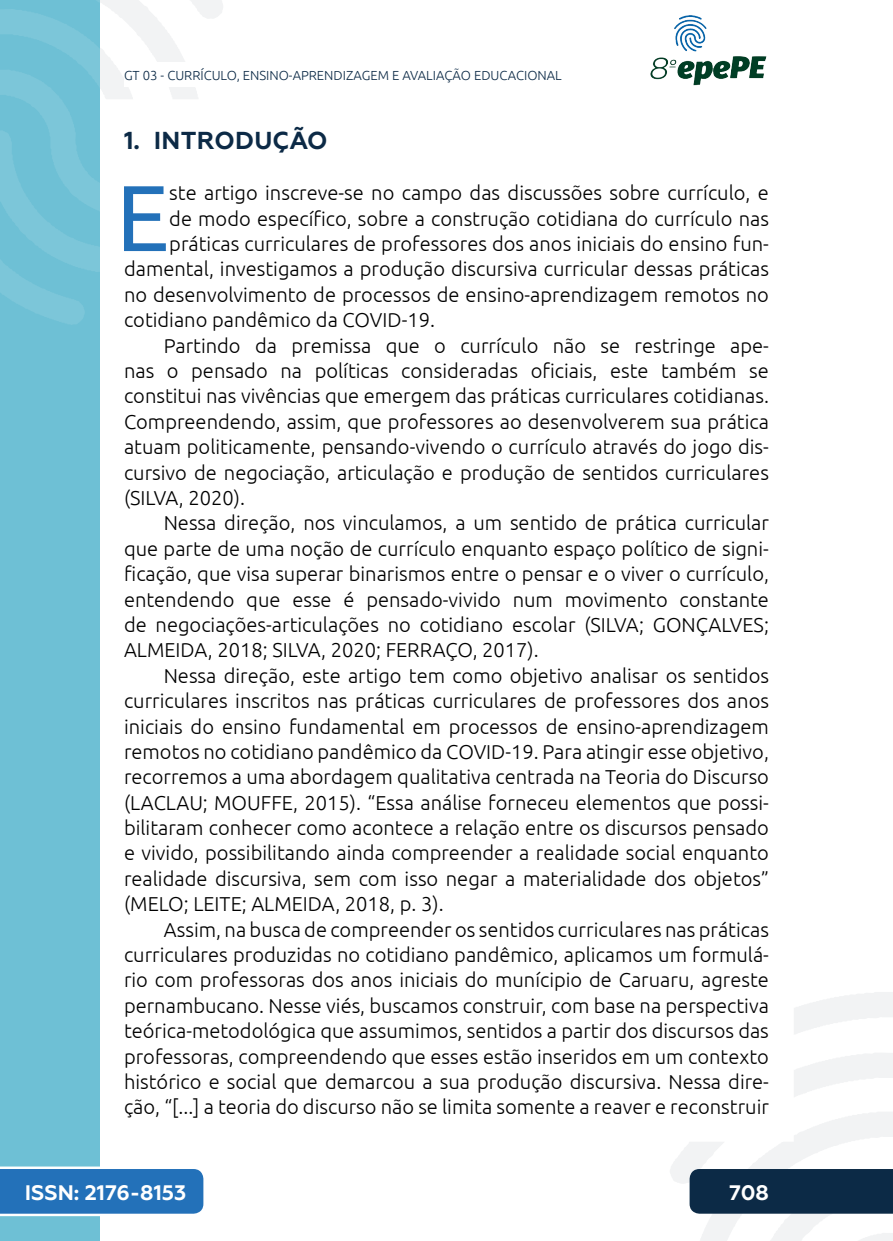
<style>
.page{position:relative;width:893px;height:1241px;background:#fff}
.page>*{position:absolute;margin:0;border:0;box-sizing:border-box;transform-origin:0 0}
._7_CAPITULAR{font:93.27px "Ubuntu";color:#2371b9}
._6_SUBTÍTULO_ABERTUR{font:700 24.5px "Geometria";letter-spacing:.01em;color:#0c2a46}
.t1{font:700 21px "Geometria";color:#fff}
._5_CORPO{font:300 20.12px/25.4px "Ubuntu";color:#000;text-align:justify}
._7_CAPITULAR-2{font:300 20.12px "Ubuntu";color:#000}
.t2{font:300 13.12px "Ubuntu";color:#0c2a46}
</style>
<div class="page">
<svg style="left:670px;top:992px;width:223px;height:248px"></svg>
<svg style="left:99px;top:0;width:124px;height:324px"></svg>
<img style="left:650px;top:15px;width:117px;height:71px">
<div style="left:0;top:0;width:99px;height:1240px;background:#6ec0d5"></div>
<svg style="left:0;top:0;width:99px;height:325px"></svg>
<svg style="left:0;top:1166px;width:203px;height:49px;background:#367dbf"></svg>
<div style="left:690px;top:1168px;width:203px;height:45px;background:#0c2a46"></div>
<div style="left:124px;top:62px;width:516px;height:25px;background:#fff"></div>
<p class="t2" style="left:124px;top:67px;width:439px">GT 03 - CURRÍCULO, ENSINO-APRENDIZAGEM E AVALIAÇÃO EDUCACIONAL</p>
<p class="_6_SUBTÍTULO_ABERTUR" style="left:124px;top:126px;width:205px">1. INTRODUÇÃO</p>
<p class="_7_CAPITULAR" style="left:116px;top:161px;width:55px">E</p>
<p class="_7_CAPITULAR-2" style="left:169px;top:181px;width:601px">ste artigo inscreve-se no campo das discussões sobre currículo, e</p>
<p class="_7_CAPITULAR-2" style="left:169px;top:206px;width:601px">de modo específico, sobre a construção cotidiana do currículo nas</p>
<p class="_7_CAPITULAR-2" style="left:169px;top:232px;width:601px">práticas curriculares de professores dos anos iniciais do ensino fun-</p>
<p class="_7_CAPITULAR-2" style="left:124px;top:257px;width:646px">damental, investigamos a produção discursiva curricular dessas práticas</p>
<p class="_7_CAPITULAR-2" style="left:124px;top:282px;width:646px">no desenvolvimento de processos de ensino-aprendizagem remotos no</p>
<p class="_7_CAPITULAR-2" style="left:124px;top:308px;width:312px">cotidiano pandêmico da COVID-19.</p>
<p class="_5_CORPO" style="left:124px;top:332px;width:646px;text-indent:40px">Partindo da premissa que o currículo não se restringe ape&shy;nas o pensado na políticas consideradas oficiais, este também se constitui nas vivências que emergem das práticas curriculares cotidianas.<br>Compreendendo, assim, que professores ao desenvolverem sua prática atuam politicamente, pensando-vivendo o currículo através do jogo dis&shy;cursivo de negociação, articulação e produção de sentidos curriculares (SILVA, 2020).</p>
<p class="_5_CORPO" style="left:124px;top:510px;width:646px;text-indent:40px">Nessa direção, nos vinculamos, a um sentido de prática curricular que parte de uma noção de currículo enquanto espaço político de signi&shy;ficação, que visa superar binarismos entre o pensar e o viver o currículo, entendendo que esse é pensado-vivido num movimento constante de negociações-articulações no cotidiano escolar (SILVA; GONÇALVES; ALMEIDA, 2018; SILVA, 2020; FERRAÇO, 2017).</p>
<p class="_5_CORPO" style="left:124px;top:662px;width:646px;text-indent:40px">Nessa direção, este artigo tem como objetivo analisar os sentidos curriculares inscritos nas práticas curriculares de professores dos anos iniciais do ensino fundamental em processos de ensino-aprendizagem remotos no cotidiano pandêmico da COVID-19. Para atingir esse objetivo, recorremos a uma abordagem qualitativa centrada na Teoria do Discurso (LACLAU; MOUFFE, 2015). “Essa análise forneceu elementos que possi&shy;bilitaram conhecer como acontece a relação entre os discursos pensado e vivido, possibilitando ainda compreender a realidade social enquanto realidade discursiva, sem com isso negar a materialidade dos objetos” (MELO; LEITE; ALMEIDA, 2018, p. 3).</p>
<p class="_5_CORPO" style="left:124px;top:916px;width:646px;text-indent:40px">Assim, na busca de compreender os sentidos curriculares nas práticas curriculares produzidas no cotidiano pandêmico, aplicamos um formulá&shy;rio com professoras dos anos iniciais do munícipio de Caruaru, agreste pernambucano. Nesse viés, buscamos construir, com base na perspectiva teórica-metodológica que assumimos, sentidos a partir dos discursos das professoras, compreendendo que esses estão inseridos em um contexto histórico e social que demarcou a sua produção discursiva. Nessa dire&shy;ção, “[...] a teoria do discurso não se limita somente a reaver e reconstruir</p>
<p class="t1" style="left:25px;top:1179px;width:163px">ISSN: 2176-8153</p>
<p class="t1" style="left:729px;top:1179px;width:41px">708</p>
</div>
